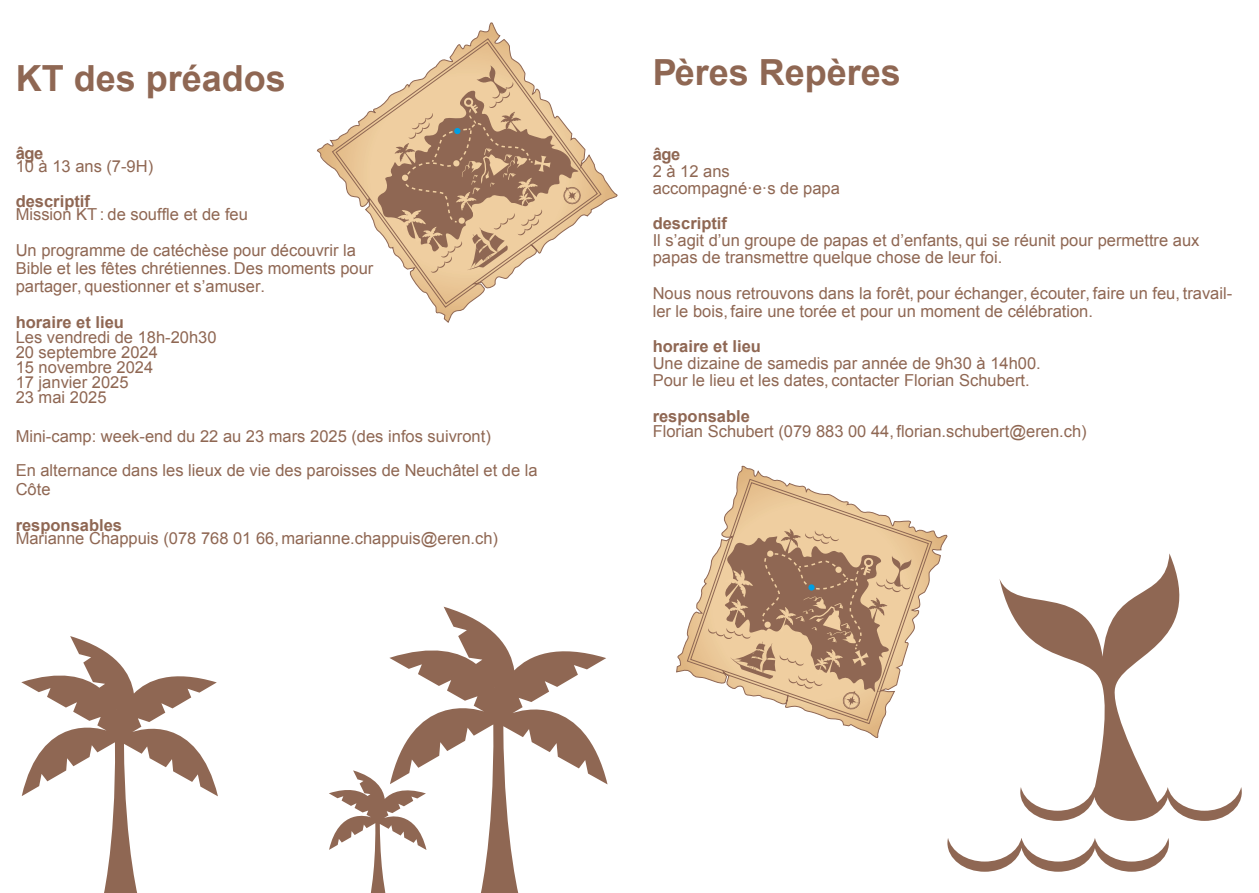
<style>
.page{position:relative;width:1259px;height:893px;background:#fff}
.page>*{position:absolute;margin:0;border:0;box-sizing:border-box;transform-origin:0 0}
.t1{font:700 36px "Arial";color:#8f6753}
.t2{font:16.5px/15.1px "Arial";color:#8f6753}
.t3{font:700 16.5px "Arial";color:#8f6753}
</style>
<div class="page">
<svg style="left:317px;top:22px;width:301px;height:301px"></svg>
<svg style="left:332px;top:38px;width:269px;height:270px"></svg>
<svg style="left:375px;top:65px;width:208px;height:208px"></svg>
<svg style="left:1035px;top:788px;width:206px;height:33px"></svg>
<svg style="left:947px;top:838px;width:222px;height:34px"></svg>
<svg style="left:999px;top:553px;width:209px;height:262px"></svg>
<svg style="left:676px;top:465px;width:272px;height:273px"></svg>
<svg style="left:687px;top:479px;width:245px;height:245px"></svg>
<svg style="left:707px;top:529px;width:205px;height:181px;background:#c7a686"></svg>
<svg style="left:389px;top:607px;width:218px;height:286px"></svg>
<svg style="left:329px;top:770px;width:97px;height:123px"></svg>
<svg style="left:21px;top:636px;width:197px;height:257px"></svg>
<h1 class="t1" style="left:16px;top:54px;width:272px">KT des préados</h1>
<p class="t3" style="left:16px;top:142px;width:29px">âge</p>
<p class="t2" style="left:16px;top:159px;width:139px">10 à 13 ans (7-9H)</p>
<p class="t3" style="left:16px;top:191px;width:76px">descriptif</p>
<p class="t2" style="left:16px;top:197px;width:342px;line-height:36px">Mission KT : de souffle et de feu<br>Un programme de catéchèse pour découvrir la</p>
<p class="t2" style="left:16px;top:260px;width:359px;line-height:18px">Bible et les fêtes chrétiennes. Des moments pour partager, questionner et s’amuser.</p>
<p class="t3" style="left:16px;top:311px;width:110px">horaire et lieu</p>
<p class="t2" style="left:16px;top:330px;width:202px">Les vendredi de 18h-20h30<br>20 septembre 2024<br>15 novembre 2024<br>17 janvier 2025<br>23 mai 2025</p>
<p class="t2" style="left:16px;top:420px;width:523px;line-height:33.5px">Mini-camp: week-end du 22 au 23 mars 2025 (des infos suivront)<br>En alternance dans les lieux de vie des paroisses de Neuchâtel et de la</p>
<p class="t2" style="left:16px;top:482px;width:36px">Côte</p>
<p class="t3" style="left:16px;top:514px;width:108px">responsables</p>
<p class="t2" style="left:16px;top:531px;width:484px">Marianne Chappuis (078 768 01 66, marianne.chappuis@eren.ch)</p>
<h1 class="t1" style="left:653px;top:49px;width:250px">Pères Repères</h1>
<p class="t3" style="left:653px;top:143px;width:29px">âge</p>
<p class="t2" style="left:653px;top:163px;width:189px;line-height:16.8px">2 à 12 ans accompagné·e·s de papa</p>
<p class="t3" style="left:653px;top:212px;width:76px">descriptif</p>
<p class="t2" style="left:653px;top:232px;width:548px;line-height:16.8px">Il s’agit d’un groupe de papas et d’enfants, qui se réunit pour permettre aux papas de transmettre quelque chose de leur foi.</p>
<p class="t2" style="left:653px;top:284px;width:581px;line-height:18px">Nous nous retrouvons dans la forêt, pour échanger, écouter, faire un feu, travail&shy;ler le bois, faire une torée et pour un moment de célébration.</p>
<p class="t3" style="left:653px;top:336px;width:110px">horaire et lieu</p>
<p class="t2" style="left:653px;top:355px;width:389px;line-height:16.8px">Une dizaine de samedis par année de 9h30 à 14h00.<br>Pour le lieu et les dates, contacter Florian Schubert.</p>
<p class="t3" style="left:653px;top:405px;width:99px">responsable</p>
<p class="t2" style="left:653px;top:424px;width:435px">Florian Schubert (079 883 00 44, florian.schubert@eren.ch)</p>
</div>
